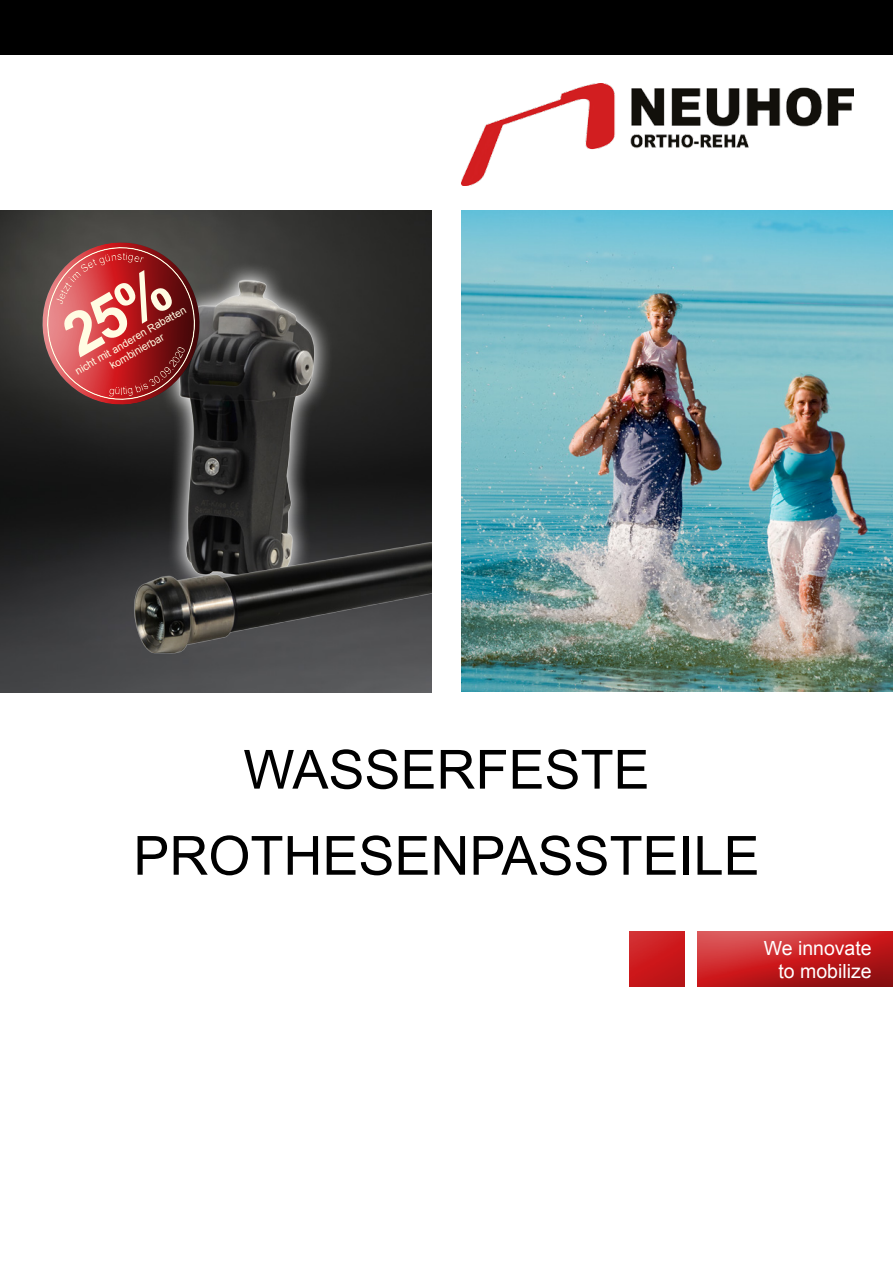
<style>
.page{position:relative;width:893px;height:1263px;background:#fff}
.page>*{position:absolute;margin:0;border:0;box-sizing:border-box;transform-origin:0 0}
.t1{font:54px/86.1px "Arial";color:#000;text-align:center}
.t2{font:19.5px/23.4px "Arial";color:#fff;text-align:right}
.t3{font:10.5px "Arial";color:#fffce3}
</style>
<div class="page">
<img style="left:0;top:211px;width:432px;height:217px">
<img style="left:237px;top:231px;width:133px;height:197px">
<div style="left:0;top:0;width:893px;height:54px;background:#000"></div>
<img style="left:461px;top:83px;width:392px;height:102px">
<div style="left:694px;top:929px;width:199px;height:58px;background:#000;opacity:.75"></div>
<div style="left:628px;top:929px;width:57px;height:47px;background:#fff;opacity:.75"></div>
<div style="left:628px;top:943px;width:57px;height:45px;background:#000;opacity:.75"></div>
<img style="left:461px;top:211px;width:432px;height:481px">
<img style="left:0;top:428px;width:432px;height:265px">
<svg style="left:4px;top:210px;width:233px;height:231px;background:#2b2b2a"></svg>
<svg style="left:11px;top:213px;width:226px;height:217px;background:#6e3939"></svg>
<p class="t3" style="left:73px;top:366px;width:128px;rotate:-30deg">nicht mit anderen Rabatten</p>
<p class="t3" style="left:107px;top:360px;width:62px;rotate:-30deg">kombinierbar</p>
<h1 class="t1" style="left:133px;top:727px;width:628px">WASSERFESTE<br>PROTHESENPASSTEILE</h1>
<h2 class="t2" style="left:764px;top:936px;width:110px">We innovate to mobilize</h2>
</div>
